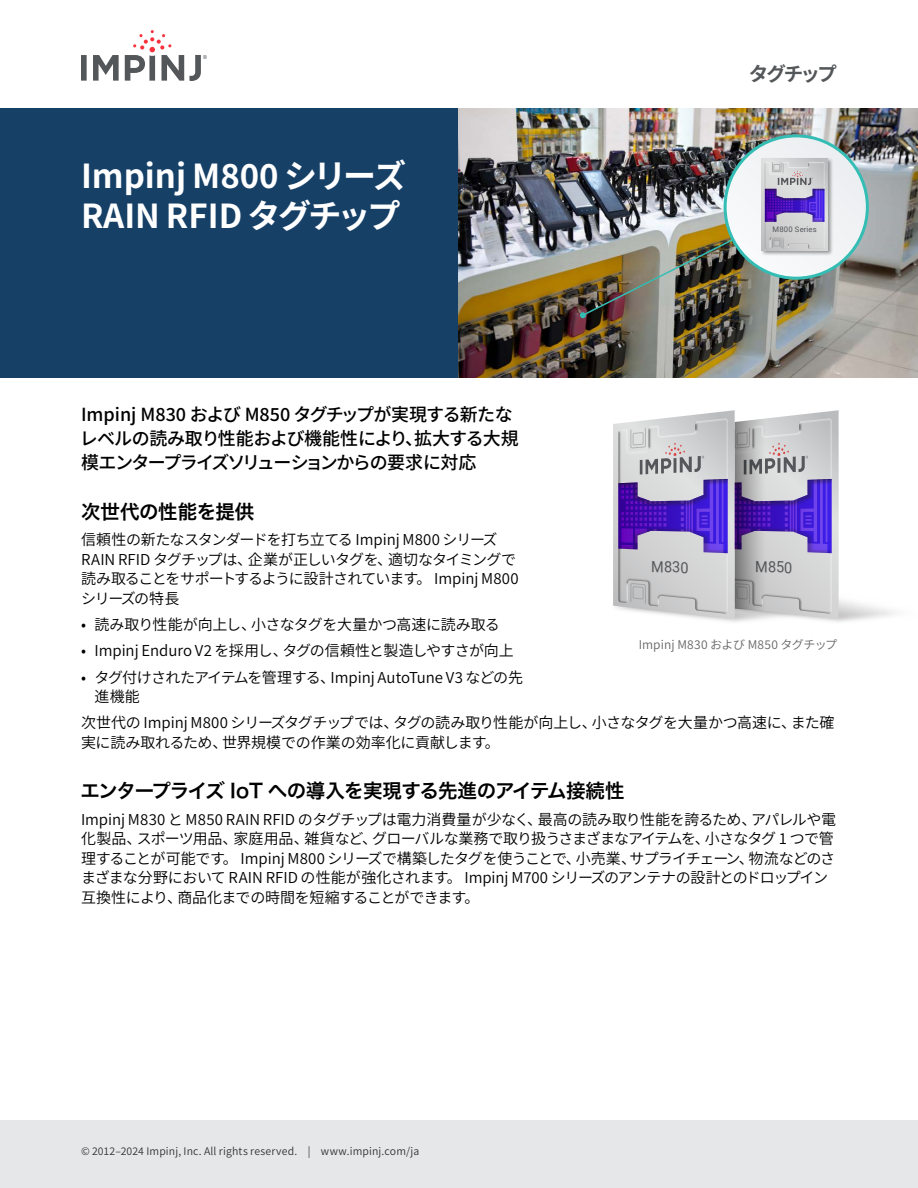
<style>
.page{position:relative;width:918px;height:1188px;background:#fff}
.page>*{position:absolute;margin:0;border:0;box-sizing:border-box;transform-origin:0 0}
.t1{font:700 33px/39.6px "Source Han Sans JP";color:#fff}
.t2{font:19.5px "Hira Kaku Pro N W6";letter-spacing:-.03em;color:#000}
.t3{font:19.5px "Hira Kaku Pro N W6";letter-spacing:-.01em;color:#000}
.t4{font:700 19.5px "Source Han Sans JP";letter-spacing:-.115em;color:#545759}
.t5{font:500 18px/24px "Source Han Sans JP";letter-spacing:-.04em;color:#000}
.t6{font:15.3px "Roboto";color:#55575a;scale:.95 1}
.t7{font:15px/19.5px "Source Han Sans JP";letter-spacing:-.025em;color:#000}
.t8{font:15px "Source Han Sans JP";letter-spacing:-.005em;color:#000}
.t9{font:12px "Source Han Sans JP";letter-spacing:.01em;color:#666767}
.t10{font:10.5px "Source Han Sans JP";letter-spacing:.015em;color:#333}
.t11{font:7.65px "Roboto";letter-spacing:.02em;color:#55575a}
</style>
<div class="page">
<div style="left:0;top:1120px;width:917px;height:68px;background:#e6e7e8"></div>
<svg style="left:81px;top:30px;width:126px;height:51px"></svg>
<div style="left:0;top:108px;width:459px;height:270px;background:#174067"></div>
<img style="left:459px;top:108px;width:459px;height:270px">
<svg style="left:725px;top:136px;width:142px;height:142px"></svg>
<div style="left:760px;top:157px;width:74px;height:99px;background:#000;opacity:.4"></div>
<svg style="left:762px;top:159px;width:66px;height:92px"></svg>
<img style="left:580px;top:162px;width:245px;height:156px">
<div style="left:724px;top:134px;width:145px;height:146px;border:3px solid #34bdb4;border-radius:50%"></div>
<svg style="left:613px;top:410px;width:226px;height:209px;background:#b0a7c9"></svg>
<h1 class="t1" style="left:81px;top:157px;width:327px">Impinj M800 シリーズ<br>RAIN RFID タグチップ</h1>
<h2 class="t4" style="left:749px;top:63px;width:90px">タグチップ</h2>
<p class="t11" style="left:773px;top:224px;width:46px">M800 Series</p>
<p class="t5" style="left:80px;top:403px;width:440px">Impinj M830 および M850 タグチップが実現する新たなレベルの読み取り性能および機能性により、拡大する大規模エンタープライズソリューションからの要求に対応</p>
<h2 class="t3" style="left:81px;top:494px;width:175px">次世代の性能を提供</h2>
<p class="t7" style="left:81px;top:531px;width:439px">信頼性の新たなスタンダードを打ち立てる Impinj M800 シリーズ<br>RAIN RFID タグチップは、企業が正しいタグを、適切なタイミングで読み取ることをサポートするように設計されています。 Impinj M800シリーズの特長</p>
<p class="t7" style="left:81px;top:615px;width:420px">• 読み取り性能が向上し、小さなタグを大量かつ高速に読み取る</p>
<p class="t8" style="left:81px;top:643px;width:434px">• Impinj Enduro V2 を採用し、タグの信頼性と製造しやすさが向上</p>
<p class="t7" style="left:94px;top:668px;width:430px;text-indent:-14px">• タグ付けされたアイテムを管理する、Impinj AutoTune V3 などの先進機能</p>
<p class="t7" style="left:81px;top:714px;width:755px">次世代の Impinj M800 シリーズタグチップでは、タグの読み取り性能が向上し、小さなタグを大量かつ高速に、また確実に読み取れるため、世界規模での作業の効率化に貢献します。</p>
<h2 class="t2" style="left:81px;top:773px;width:546px">エンタープライズ IoT への導入を実現する先進のアイテム接続性</h2>
<p class="t7" style="left:81px;top:810px;width:757px">Impinj M830 と M850 RAIN RFID のタグチップは電力消費量が少なく、最高の読み取り性能を誇るため、アパレルや電化製品、スポーツ用品、家庭用品、雑貨など、グローバルな業務で取り扱うさまざまなアイテムを、小さなタグ 1 つで管理することが可能です。 Impinj M800 シリーズで構築したタグを使うことで、小売業、サプライチェーン、物流などのさまざまな分野において RAIN RFID の性能が強化されます。 Impinj M700 シリーズのアンテナの設計とのドロップイン互換性により、商品化までの時間を短縮することができます。</p>
<p class="t6" style="left:652px;top:555px;width:41px;rotate:2deg">M830</p>
<p class="t6" style="left:756px;top:555px;width:41px;rotate:2deg">M850</p>
<p class="t9" style="left:639px;top:638px;width:200px">Impinj M830 および M850 タグチップ</p>
<p class="t10" style="left:81px;top:1145px;width:340px">© 2012–2024 Impinj, Inc. All rights reserved. | www.impinj.com/ja</p>
</div>
